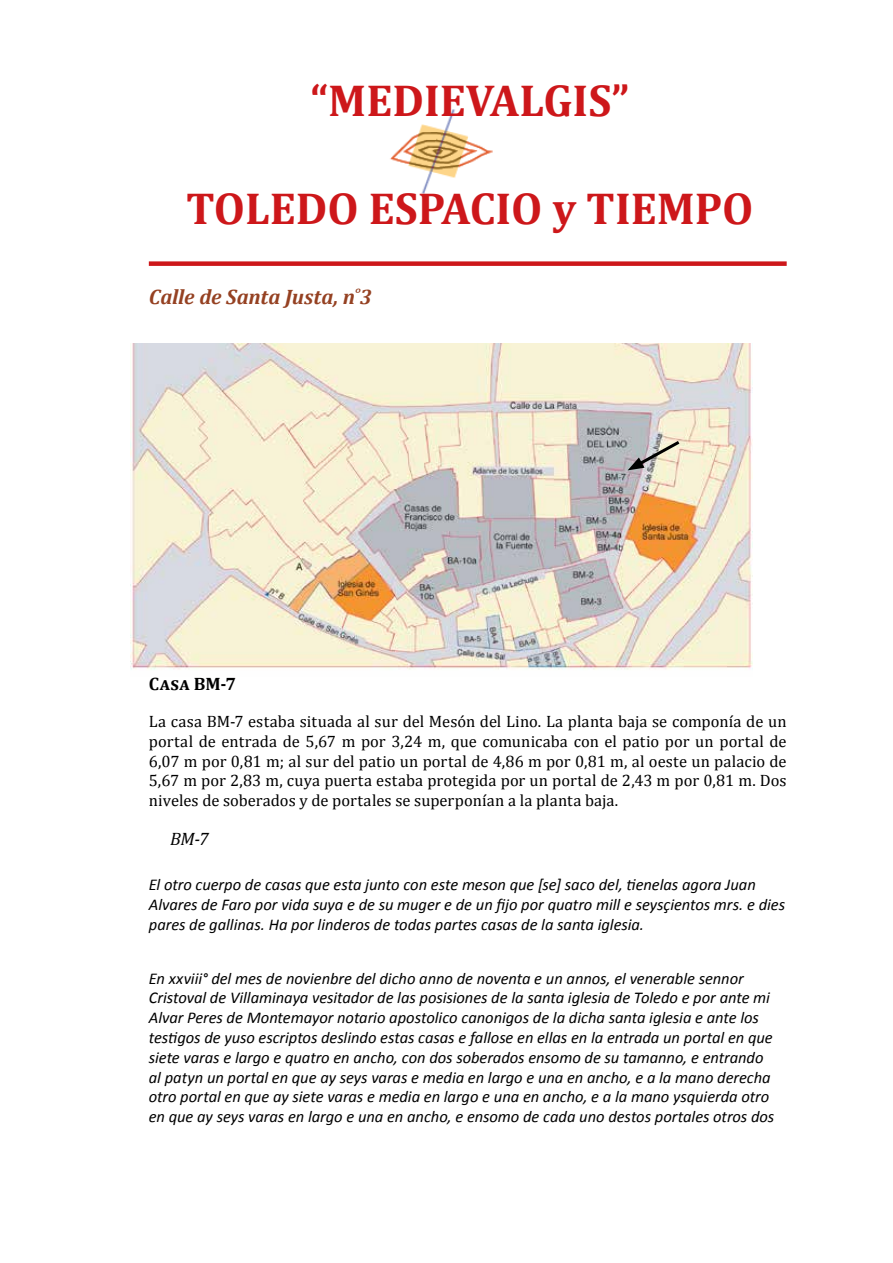
<style>
.page{position:relative;width:893px;height:1263px;background:#fff}
.page>*{position:absolute;margin:0;border:0;box-sizing:border-box;transform-origin:0 0}
.t1{font:700 45px "Cambria";color:#cd171a}
.t2{font:italic 700 21px "Cambria";letter-spacing:-.01em;color:#954122}
.t3{font:700 18px "Cambria";color:#000}
.t4{font:italic 18px "Cambria";color:#000}
.t5{font:italic 16.5px/19.8px "Calibri";letter-spacing:-.005em;color:#000}
.t6{font:16.5px/19.8px "Cambria";letter-spacing:.005em;color:#000;text-align:justify}
</style>
<div class="page">
<img style="left:390px;top:109px;width:103px;height:86px">
<div style="left:149px;top:261px;width:638px;height:5px;background:#cd171a"></div>
<img style="left:131px;top:343px;width:622px;height:327px">
<svg style="left:628px;top:438px;width:55px;height:32px;background:#b9b6ad"></svg>
<h1 class="t1" style="left:310px;top:69px;width:320px">“MEDIEVALGIS”</h1>
<h1 class="t1" style="left:186px;top:177px;width:569px">TOLEDO ESPACIO y TIEMPO</h1>
<p class="t2" style="left:149px;top:282px;width:224px">Calle de Santa Justa, n˚3</p>
<p class="t3" style="left:149px;top:671px;width:89px">Casa BM-7</p>
<p class="t6" style="left:149px;top:711px;width:639px">La casa BM-7 estaba situada al sur del Mesón del Lino. La planta baja se componía de un portal de entrada de 5,67 m por 3,24 m, que comunicaba con el patio por un portal de 6,07 m por 0,81 m; al sur del patio un portal de 4,86 m por 0,81 m, al oeste un palacio de 5,67 m por 2,83 m, cuya puerta estaba protegida por un portal de 2,43 m por 0,81 m. Dos niveles de soberados y de portales se superponían a la planta baja.</p>
<p class="t4" style="left:170px;top:826px;width:40px">BM-7</p>
<p class="t5" style="left:149px;top:874px;width:638px">El otro cuerpo de casas que esta junto con este meson que [se] saco del, tienelas agora Juan<br>Alvares de Faro por vida suya e de su muger e de un fijo por quatro mill e seysçientos mrs. e dies pares de gallinas. Ha por linderos de todas partes casas de la santa iglesia.</p>
<p class="t5" style="left:149px;top:967px;width:627px">En xxviii° del mes de novienbre del dicho anno de noventa e un annos, el venerable sennor Cristoval de Villaminaya vesitador de las posisiones de la santa iglesia de Toledo e por ante mi Alvar Peres de Montemayor notario apostolico canonigos de la dicha santa iglesia e ante los testigos de yuso escriptos deslindo estas casas e fallose en ellas en la entrada un portal en que siete varas e largo e quatro en ancho, con dos soberados ensomo de su tamanno, e entrando al patyn un portal en que ay seys varas e media en largo e una en ancho, e a la mano derecha otro portal en que ay siete varas e media en largo e una en ancho, e a la mano ysquierda otro en que ay seys varas en largo e una en ancho, e ensomo de cada uno destos portales otros dos</p>
</div>
